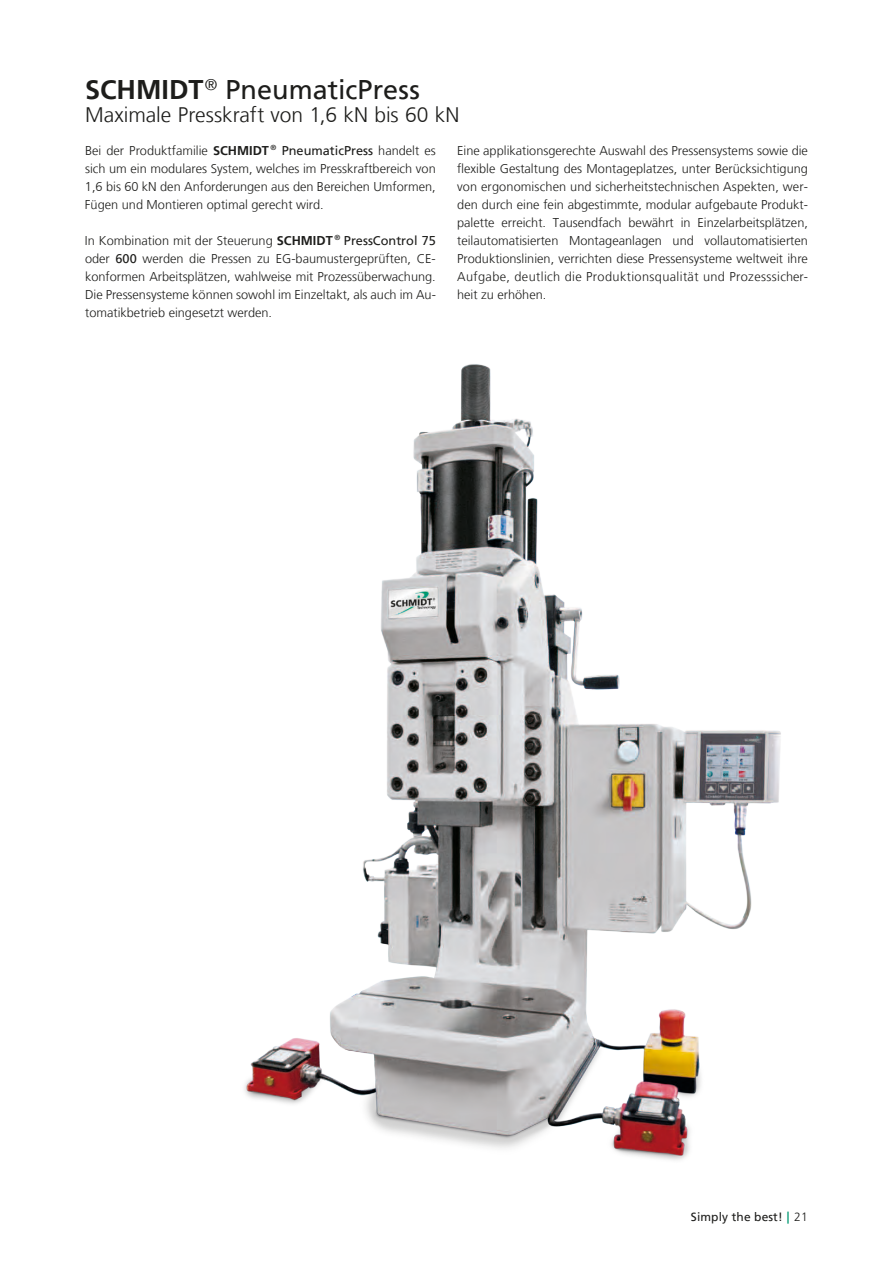
<style>
.page{position:relative;width:893px;height:1263px;background:#fff}
.page>*{position:absolute;margin:0;border:0;box-sizing:border-box;transform-origin:0 0}
.t1{font:27px "Frutiger LT";color:#1d1d1b}
.t2{font:300 21px "Frutiger LT";color:#1d1d1b}
.t3{font:300 12.75px/18px "Frutiger LT";color:#1d1d1b;text-align:justify}
.t4{font:12px "Frutiger LT";letter-spacing:.01em;color:#1d1d1b}
.s1{font-weight:700}
.s2{font-weight:400}
.s3{font-family:"Frutiger CE";font-weight:700;color:#009871}
.s4{font-weight:300}
</style>
<div class="page">
<img style="left:244px;top:364px;width:537px;height:796px">
<h1 class="t1" style="left:85px;top:74px;width:336px"><span class="s1">SCHMIDT</span><sup>®</sup> PneumaticPress</h1>
<h2 class="t2" style="left:85px;top:102px;width:376px">Maximale Presskraft von 1,6 kN bis 60 kN</h2>
<p class="t3" style="left:85px;top:141px;width:352px">Bei der Produktfamilie <span class="s1">SCHMIDT</span> <sup>®</sup> <span class="s2">PneumaticPress</span> handelt es sich um ein modulares System, welches im Presskraftbereich von 1,6 bis 60 kN den Anforderungen aus den Bereichen Umformen, Fügen und Montieren optimal gerecht wird.</p>
<p class="t3" style="left:85px;top:231px;width:352px">In Kombination mit der Steuerung <span class="s1">SCHMIDT</span> <sup>®</sup> <span class="s2">PressControl 75 </span>oder <span class="s2">600</span> werden die Pressen zu EG-baumustergeprüften, CE&shy;konformen Arbeitsplätzen, wahlweise mit Prozessüberwachung.<br>Die Pressensysteme können sowohl im Einzeltakt, als auch im Au&shy;tomatikbetrieb eingesetzt werden.</p>
<p class="t3" style="left:457px;top:141px;width:352px">Eine applikationsgerechte Auswahl des Pressensystems sowie die flexible Gestaltung des Montageplatzes, unter Berücksichtigung von ergonomischen und sicherheitstechnischen Aspekten, wer&shy;den durch eine fein abgestimmte, modular aufgebaute Produkt&shy;palette erreicht. Tausendfach bewährt in Einzelarbeitsplätzen, teilautomatisierten Montageanlagen und vollautomatisierten Produktionslinien, verrichten diese Pressensysteme weltweit ihre Aufgabe, deutlich die Produktionsqualität und Prozesssicher&shy;heit zu erhöhen.</p>
<p class="t4" style="left:691px;top:1210px;width:119px">Simply the best! <span class="s3">|</span> <span class="s4">21</span></p>
</div>
